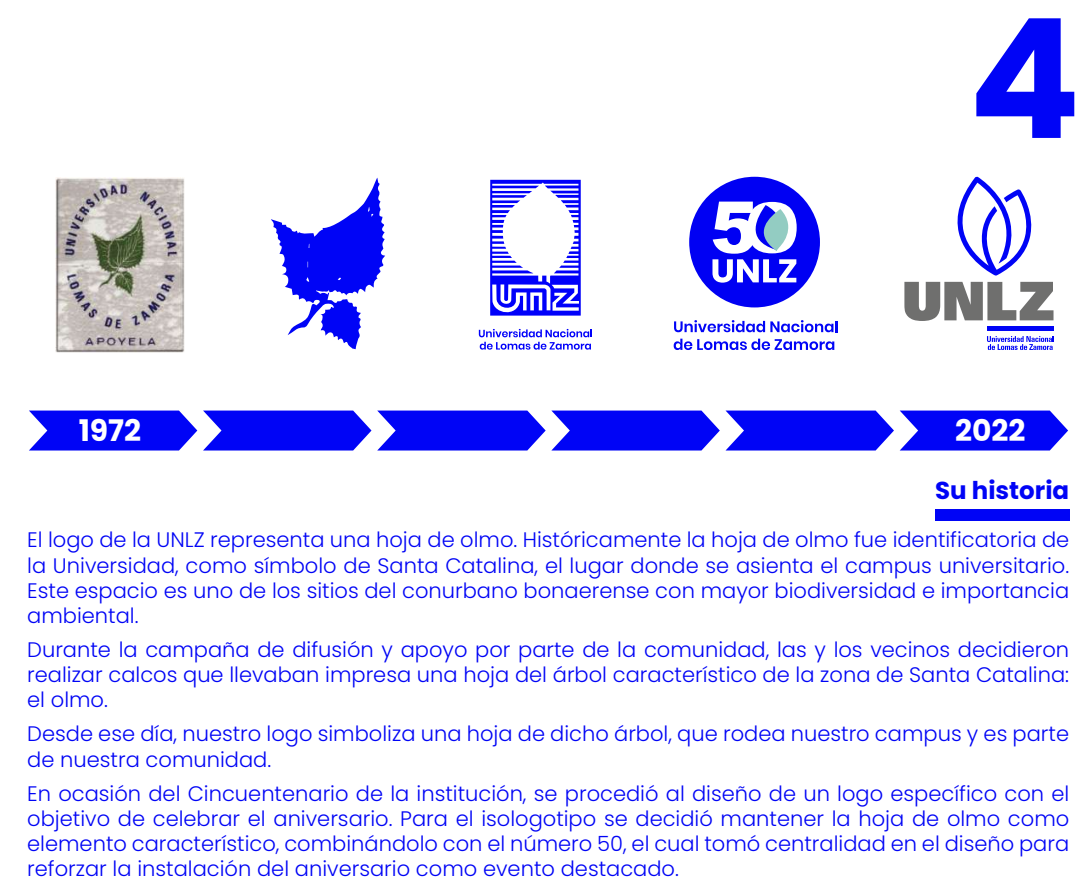
<style>
.page{position:relative;width:1092px;height:893px;background:#fff}
.page>*{position:absolute;margin:0;border:0;box-sizing:border-box;transform-origin:0 0}
.t1{font:700 29.75px "Poppins";color:#fff}
.t2{font:700 24.5px "Poppins";color:#0004f6}
.t3{font:300 21px/25.2px "Poppins";color:#0004f6;text-align:justify}
</style>
<div class="page">
<div style="left:934px;top:509px;width:135px;height:11px;background:#0004f6"></div>
<svg style="left:976px;top:18px;width:98px;height:120px"></svg>
<svg style="left:904px;top:282px;width:149px;height:39px"></svg>
<div style="left:986px;top:326px;width:67px;height:5px;background:#0004f6"></div>
<svg style="left:957px;top:176px;width:75px;height:100px"></svg>
<svg style="left:987px;top:336px;width:66px;height:14px"></svg>
<img style="left:55px;top:177px;width:129px;height:176px">
<svg style="left:490px;top:180px;width:90px;height:136px"></svg>
<svg style="left:479px;top:329px;width:113px;height:21px"></svg>
<svg style="left:271px;top:178px;width:114px;height:171px"></svg>
<svg style="left:29px;top:411px;width:168px;height:39px;background:#1b1ef6"></svg>
<svg style="left:203px;top:411px;width:168px;height:39px;background:#1b1ef6"></svg>
<svg style="left:377px;top:411px;width:168px;height:39px;background:#1b1ef6"></svg>
<svg style="left:552px;top:411px;width:167px;height:39px;background:#191df6"></svg>
<svg style="left:726px;top:411px;width:167px;height:39px;background:#191df6"></svg>
<svg style="left:900px;top:411px;width:168px;height:39px;background:#1b1ef6"></svg>
<svg style="left:674px;top:320px;width:163px;height:12px"></svg>
<svg style="left:673px;top:339px;width:161px;height:11px"></svg>
<div style="left:689px;top:177px;width:130px;height:130px;background:#0000f3;border-radius:50%"></div>
<svg style="left:712px;top:202px;width:85px;height:81px"></svg>
<h1 class="t1" style="left:79px;top:414px;width:64px">1972</h1>
<h1 class="t1" style="left:954px;top:414px;width:72px">2022</h1>
<p class="t2" style="left:935px;top:476px;width:136px">Su historia</p>
<p class="t3" style="left:27px;top:528px;width:1043px">El logo de la UNLZ representa una hoja de olmo. Históricamente la hoja de olmo fue identificatoria de la Universidad, como símbolo de Santa Catalina, el lugar donde se asienta el campus universitario.<br>Este espacio es uno de los sitios del conurbano bonaerense con mayor biodiversidad e importancia ambiental.</p>
<p class="t3" style="left:27px;top:637px;width:1043px">Durante la campaña de difusión y apoyo por parte de la comunidad, las y los vecinos decidieron realizar calcos que llevaban impresa una hoja del árbol característico de la zona de Santa Catalina: el olmo.</p>
<p class="t3" style="left:27px;top:722px;width:1043px">Desde ese día, nuestro logo simboliza una hoja de dicho árbol, que rodea nuestro campus y es parte de nuestra comunidad.</p>
<p class="t3" style="left:27px;top:781px;width:1043px">En ocasión del Cincuentenario de la institución, se procedió al diseño de un logo específico con el objetivo de celebrar el aniversario. Para el isologotipo se decidió mantener la hoja de olmo como elemento característico, combinándolo con el número 50, el cual tomó centralidad en el diseño para reforzar la instalación del aniversario como evento destacado.</p>
</div>
